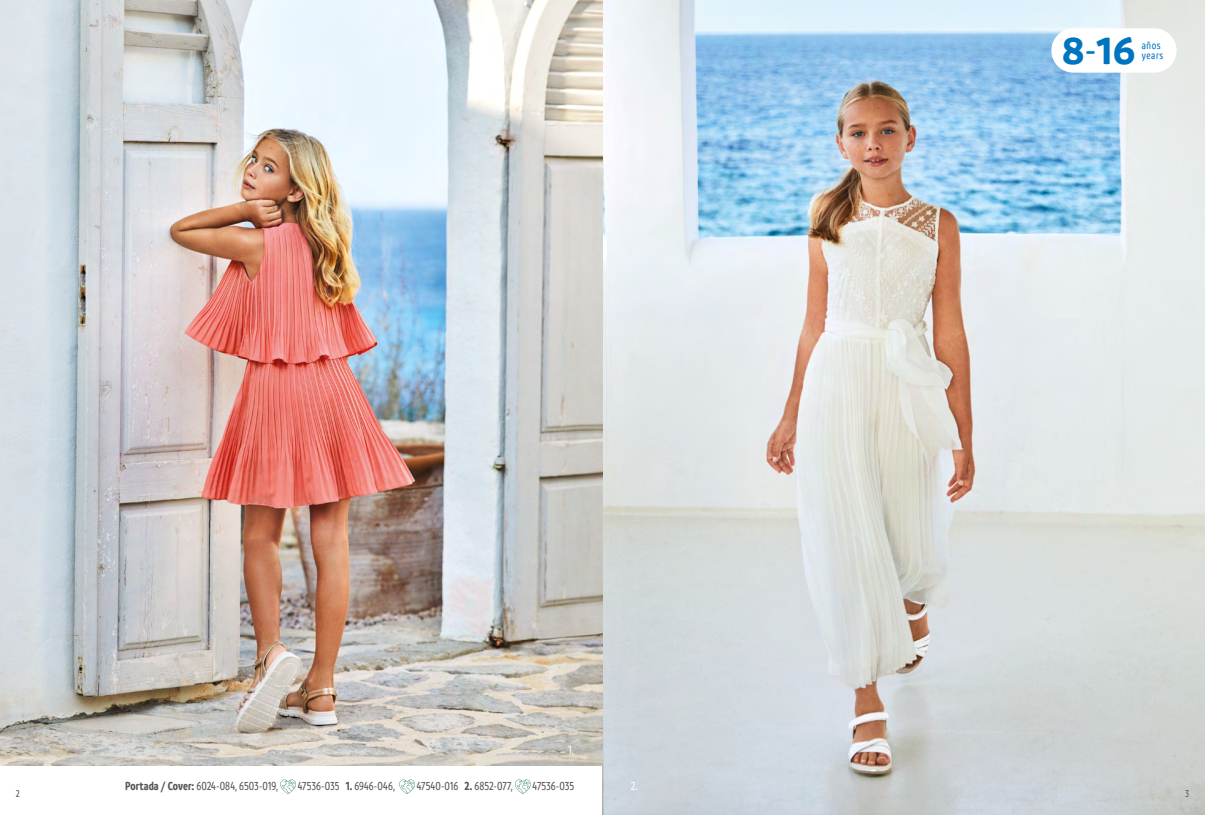
<style>
.page{position:relative;width:1205px;height:815px;background:#fff}
.page>*{position:absolute;margin:0;border:0;box-sizing:border-box;transform-origin:0 0}
.t1{font:700 40px "Branding";color:#0075bf}
.t2{font:500 condensed 12.5px "Branding SF";letter-spacing:.005em;color:#575756}
.t3{font:500 condensed 12.5px "Branding SF";color:#fff}
.t4{font:500 condensed 11.25px "Branding SF";letter-spacing:.05em;color:#0075bf}
.t5{font:500 condensed 10.62px "Branding SF";color:#575756}
.s1{font-weight:600;font-size:30px}
.s2{font-weight:700}
</style>
<div class="page">
<img style="left:602px;top:0;width:603px;height:815px">
<img style="left:0;top:0;width:602px;height:765px">
<svg style="left:280px;top:779px;width:16px;height:15px"></svg>
<svg style="left:399px;top:779px;width:16px;height:15px"></svg>
<svg style="left:515px;top:779px;width:16px;height:15px"></svg>
<div style="left:1051px;top:28px;width:125px;height:45px;background:#fff;border-radius:22px"></div>
<p class="t3" style="left:568px;top:744px;width:7px">1.</p>
<h1 class="t1" style="left:1061px;top:28px;width:75px">8<span class="s1">-</span>16</h1>
<p class="t4" style="left:1142px;top:40px;width:20px">años</p>
<p class="t4" style="left:1142px;top:50px;width:23px">years</p>
<p class="t2" style="left:125px;top:780px;width:155px"><span class="s2">Portada / Cover:</span> 6024-084, 6503-019,</p>
<p class="t2" style="left:298px;top:780px;width:99px">47536-035 <span class="s2">1.</span> 6946-046,</p>
<p class="t2" style="left:417px;top:780px;width:97px">47540-016 <span class="s2">2.</span> 6852-077,</p>
<p class="t2" style="left:532px;top:780px;width:43px">47536-035</p>
<p class="t3" style="left:631px;top:780px;width:9px">2.</p>
<p class="t5" style="left:16px;top:788px;width:5px">2</p>
<p class="t5" style="left:1185px;top:788px;width:5px">3</p>
</div>
